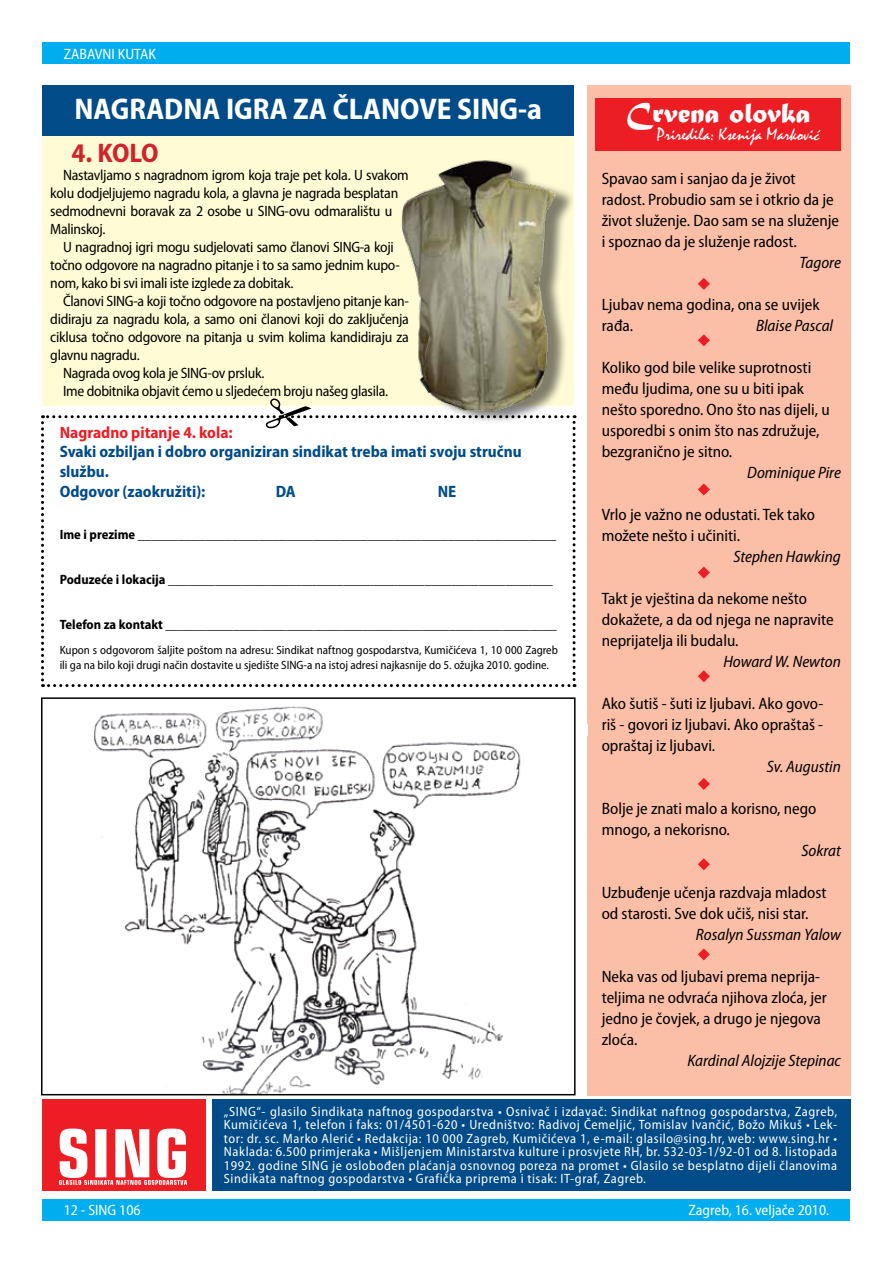
<style>
.page{position:relative;width:893px;height:1263px;background:#fff}
.page>*{position:absolute;margin:0;border:0;box-sizing:border-box;transform-origin:0 0}
.t1{font:700 semi-condensed 30px "Myriad Pro";color:#fff}
.t2{font:30px "Matura MT Script Capitals";color:#fff}
.t3{font:700 semi-condensed 27px "Myriad Pro";color:#d2232a}
.t4{font:18px "Mistral";color:#fff}
.t5{font:semi-condensed 16.5px/21px "Myriad Pro";color:#000}
.t6{font:italic semi-condensed 16.5px "Myriad Pro";color:#000}
.t7{font:700 semi-condensed 16.5px/19.8px "Myriad Pro";color:#004b88}
.t8{font:700 semi-condensed 16.5px "Myriad Pro";color:#ed1d24}
.t9{font:semi-condensed 15px/18px "Myriad Pro";letter-spacing:-.02em;color:#000}
.t10{font:semi-condensed 15px "Myriad Pro";color:#fff}
.t11{font:semi-condensed 13.5px/13.5px "Myriad Pro";letter-spacing:.04em;color:#fff;text-align:justify}
.t12{font:700 semi-condensed 13.5px "Myriad Pro";color:#000}
.t13{font:semi-condensed 12px/14.4px "Myriad Pro";color:#000}
</style>
<div class="page">
<div style="left:43px;top:1199px;width:807px;height:21px;background:#00aeef"></div>
<div style="left:43px;top:43px;width:807px;height:21px;background:#00aeef"></div>
<div style="left:587px;top:85px;width:263px;height:1010px;background:#fbbea7"></div>
<div style="left:595px;top:98px;width:246px;height:52px;background:#ed1d24"></div>
<div style="left:212px;top:1099px;width:638px;height:92px;background:#004b88"></div>
<div style="left:43px;top:85px;width:531px;height:320px;background:#fffcd5"></div>
<div style="left:43px;top:85px;width:531px;height:50px;background:#004b88"></div>
<div style="left:43px;top:1099px;width:163px;height:92px;background:#ed1d24"></div>
<svg style="left:59px;top:1128px;width:128px;height:57px"></svg>
<svg style="left:41px;top:398px;width:535px;height:289px"></svg>
<svg style="left:698px;top:278px;width:12px;height:12px"></svg>
<svg style="left:698px;top:334px;width:12px;height:12px"></svg>
<svg style="left:698px;top:483px;width:12px;height:12px"></svg>
<svg style="left:698px;top:566px;width:12px;height:13px"></svg>
<svg style="left:698px;top:670px;width:12px;height:12px"></svg>
<svg style="left:698px;top:778px;width:12px;height:12px"></svg>
<svg style="left:698px;top:858px;width:12px;height:12px"></svg>
<svg style="left:698px;top:948px;width:12px;height:12px"></svg>
<div style="left:577px;top:724px;width:11px;height:12px;background:#fff"></div>
<img style="left:93px;top:706px;width:428px;height:386px">
<div style="left:41px;top:697px;width:535px;height:398px;border:2px solid #000"></div>
<img style="left:377px;top:160px;width:200px;height:268px">
<p class="t10" style="left:64px;top:45px;width:94px">ZABAVNI KUTAK</p>
<h1 class="t1" style="left:75px;top:92px;width:469px">NAGRADNA IGRA ZA ČLANOVE SING-a</h1>
<h2 class="t3" style="left:72px;top:137px;width:89px">4. KOLO</h2>
<p class="t9" style="left:50px;top:165px;width:360px;text-indent:13px">Nastavljamo s nagradnom igrom koja traje pet kola. U svakom kolu dodjeljujemo nagradu kola, a glavna je nagrada besplatan sedmodnevni boravak za 2 osobe u SING-ovu odmaralištu u Malinskoj.</p>
<p class="t9" style="left:50px;top:237px;width:351px;text-indent:13px">U nagradnoj igri mogu sudjelovati samo članovi SING-a koji točno odgovore na nagradno pitanje i to sa samo jednim kupo&shy;nom, kako bi svi imali iste izglede za dobitak.</p>
<p class="t9" style="left:63px;top:291px;width:347px">Članovi SING-a koji točno odgovore na postavljeno pitanje kan-</p>
<p class="t9" style="left:50px;top:309px;width:360px">didiraju za nagradu kola, a samo oni članovi koji do zaključenja</p>
<p class="t9" style="left:50px;top:327px;width:360px">ciklusa točno odgovore na pitanja u svim kolima kandidiraju za</p>
<p class="t9" style="left:50px;top:345px;width:91px">glavnu nagradu.</p>
<p class="t9" style="left:63px;top:363px;width:203px">Nagrada ovog kola je SING-ov prsluk.</p>
<p class="t9" style="left:63px;top:381px;width:327px">Ime dobitnika objavit ćemo u sljedećem broju našeg glasila.</p>
<p class="t8" style="left:60px;top:423px;width:175px">Nagradno pitanje 4. kola:</p>
<p class="t7" style="left:60px;top:442px;width:463px">Svaki ozbiljan i dobro organiziran sindikat treba imati svoju stručnu službu.<br>Odgovor (zaokružiti):</p>
<p class="t7" style="left:276px;top:482px;width:22px">DA</p>
<p class="t7" style="left:438px;top:482px;width:20px">NE</p>
<p class="t12" style="left:60px;top:527px;width:498px">Ime i prezime ______________________________________________________________</p>
<p class="t12" style="left:60px;top:572px;width:495px">Poduzeće i lokacija _________________________________________________________</p>
<p class="t12" style="left:60px;top:617px;width:499px">Telefon za kontakt __________________________________________________________</p>
<p class="t13" style="left:60px;top:643px;width:500px">Kupon s odgovorom šaljite poštom na adresu: Sindikat naftnog gospodarstva, Kumičićeva 1, 10 000 Zagreb ili ga na bilo koji drugi način dostavite u sjedište SING-a na istoj adresi najkasnije do 5. ožujka 2010. godine.</p>
<h1 class="t2" style="left:626px;top:94px;width:186px">Crvena olovka</h1>
<p class="t4" style="left:657px;top:123px;width:164px">Priredila: Ksenija Marković</p>
<p class="t5" style="left:602px;top:167px;width:239px">Spavao sam i sanjao da je život radost. Probudio sam se i otkrio da je život služenje. Dao sam se na služenje i spoznao da je služenje radost.</p>
<p class="t6" style="left:800px;top:252px;width:43px">Tagore</p>
<p class="t5" style="left:602px;top:293px;width:219px">Ljubav nema godina, ona se uvijek rađa.</p>
<p class="t6" style="left:756px;top:315px;width:79px">Blaise Pascal</p>
<p class="t5" style="left:602px;top:356px;width:230px">Koliko god bile velike suprotnosti među ljudima, one su u biti ipak nešto sporedno. Ono što nas dijeli, u usporedbi s onim što nas združuje, bezgranično je sitno.</p>
<p class="t6" style="left:747px;top:462px;width:95px">Dominique Pire</p>
<p class="t5" style="left:602px;top:503px;width:215px">Vrlo je važno ne odustati. Tek tako možete nešto i učiniti.</p>
<p class="t6" style="left:733px;top:546px;width:109px">Stephen Hawking</p>
<p class="t5" style="left:602px;top:587px;width:233px">Takt je vještina da nekome nešto dokažete, a da od njega ne napravite neprijatelja ili budalu.</p>
<p class="t6" style="left:723px;top:651px;width:119px">Howard W. Newton</p>
<p class="t5" style="left:602px;top:692px;width:223px;text-align:justify">Ako šutiš - šuti iz ljubavi. Ako govo&shy;riš - govori iz ljubavi. Ako opraštaš - opraštaj iz ljubavi.</p>
<p class="t6" style="left:767px;top:756px;width:75px">Sv. Augustin</p>
<p class="t5" style="left:602px;top:797px;width:216px">Bolje je znati malo a korisno, nego mnogo, a nekorisno.</p>
<p class="t6" style="left:801px;top:840px;width:41px">Sokrat</p>
<p class="t5" style="left:602px;top:881px;width:226px">Uzbuđenje učenja razdvaja mladost od starosti. Sve dok učiš, nisi star.</p>
<p class="t6" style="left:696px;top:924px;width:147px">Rosalyn Sussman Yalow</p>
<p class="t5" style="left:602px;top:965px;width:227px">Neka vas od ljubavi prema neprija&shy;teljima ne odvraća njihova zloća, jer jedno je čovjek, a drugo je njegova zloća.</p>
<p class="t6" style="left:687px;top:1050px;width:155px">Kardinal Alojzije Stepinac</p>
<p class="t11" style="left:224px;top:1104px;width:615px">„SING“- glasilo Sindikata naftnog gospodarstva • Osnivač i izdavač: Sindikat naftnog gospodarstva, Zagreb, Kumičićeva 1, telefon i faks: 01/4501-620 • Uredništvo: Radivoj Čemeljić, Tomislav Ivančić, Božo Mikuš • Lek&shy;tor: dr. sc. Marko Alerić • Redakcija: 10 000 Zagreb, Kumičićeva 1, e-mail: glasilo@sing.hr, web: www.sing.hr • Naklada: 6.500 primjeraka • Mišljenjem Ministarstva kulture i prosvjete RH, br. 532-03-1/92-01 od 8. listopada 1992. godine SING je oslobođen plaćanja osnovnog poreza na promet • Glasilo se besplatno dijeli članovima Sindikata naftnog gospodarstva • Grafička priprema i tisak: IT-graf, Zagreb.</p>
<p class="t10" style="left:64px;top:1201px;width:78px">12 - SING 106</p>
<p class="t10" style="left:688px;top:1201px;width:142px">Zagreb, 16. veljače 2010.</p>
</div>
